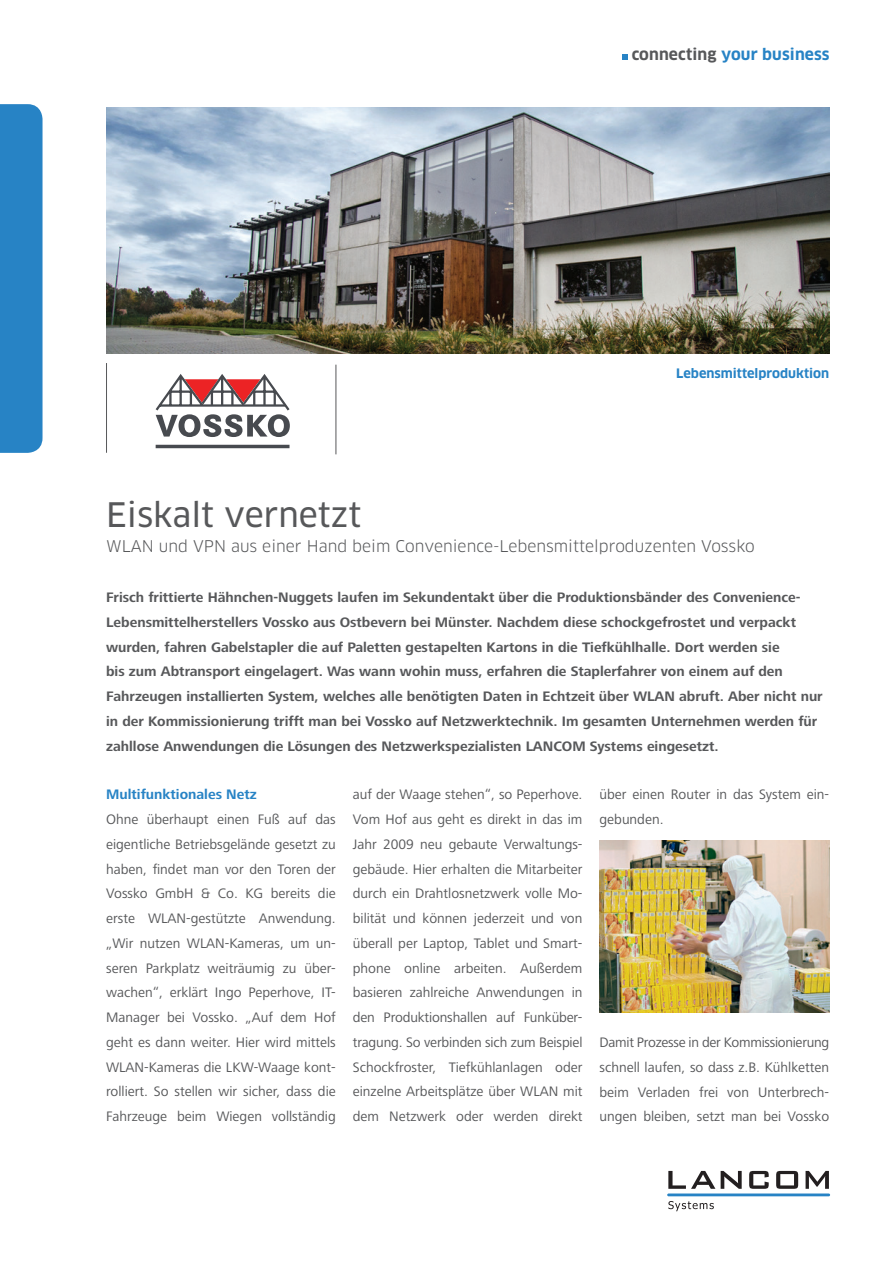
<style>
.page{position:relative;width:893px;height:1263px;background:#fff}
.page>*{position:absolute;margin:0;border:0;box-sizing:border-box;transform-origin:0 0}
.t1{font:33px "Clan OT News";color:#57585a}
.t2{font:15.75px "Clan OT";color:#57585a}
.t3{font:700 15.6px "Clan OT";letter-spacing:.01em;color:#2783c5}
.t4{font:14.25px/24.8px "Frutiger Next LT";color:#57585a;text-align:justify}
.t5{font:700 14.25px/24.8px "Frutiger Next LT";color:#57585a}
.t6{font:700 14.25px "Frutiger Next LT";color:#2783c5}
.t7{font:700 12.75px "Clan OT";color:#2783c5}
.s1{color:#57585a}
</style>
<div class="page">
<div style="left:0;top:104px;width:43px;height:349px;background:#2783c5"></div>
<svg style="left:668px;top:1171px;width:47px;height:18px"></svg>
<svg style="left:721px;top:1171px;width:21px;height:18px"></svg>
<svg style="left:749px;top:1171px;width:20px;height:18px"></svg>
<svg style="left:776px;top:1171px;width:22px;height:18px"></svg>
<svg style="left:806px;top:1171px;width:23px;height:18px"></svg>
<svg style="left:668px;top:1201px;width:46px;height:10px"></svg>
<hr style="left:667px;top:1193px;width:163px;height:3px;background:#2783c5">
<svg style="left:622px;top:55px;width:6px;height:5px"></svg>
<img style="left:106px;top:108px;width:723px;height:246px">
<hr style="left:336px;top:365px;width:1px;height:89px;background:#57585a">
<hr style="left:106px;top:363px;width:1px;height:90px;background:#57585a">
<hr style="left:156px;top:445px;width:133px;height:3px;background:#474a4f">
<svg style="left:155px;top:374px;width:135px;height:63px"></svg>
<img style="left:599px;top:841px;width:230px;height:171px">
<p class="t3" style="left:632px;top:45px;width:199px"><span class="s1">connecting</span> your business</p>
<p class="t7" style="left:676px;top:366px;width:154px">Lebensmittelproduktion</p>
<h1 class="t1" style="left:106px;top:496px;width:257px">Eiskalt vernetzt</h1>
<p class="t2" style="left:106px;top:537px;width:650px">WLAN und VPN aus einer Hand beim Convenience-Lebensmittelproduzenten Vossko</p>
<p class="t5" style="left:106px;top:585px;width:718px">Frisch frittierte Hähnchen-Nuggets laufen im Sekundentakt über die Produktionsbänder des Convenience-Lebensmittelherstellers Vossko aus Ostbevern bei Münster. Nachdem diese schockgefrostet und verpackt wurden, fahren Gabelstapler die auf Paletten gestapelten Kartons in die Tiefkühlhalle. Dort werden sie<br>bis zum Abtransport eingelagert. Was wann wohin muss, erfahren die Staplerfahrer von einem auf den Fahrzeugen installierten System, welches alle benötigten Daten in Echtzeit über WLAN abruft. Aber nicht nur in der Kommissionierung trifft man bei Vossko auf Netzwerktechnik. Im gesamten Unternehmen werden für zahllose Anwendungen die Lösungen des Netzwerkspezialisten LANCOM Systems eingesetzt.</p>
<p class="t6" style="left:106px;top:787px;width:152px">Multifunktionales Netz</p>
<p class="t4" style="left:106px;top:807px;width:231px">Ohne überhaupt einen Fuß auf das eigentliche Betriebsgelände gesetzt zu haben, findet man vor den Toren der Vossko GmbH &amp; Co. KG bereits die erste WLAN-gestützte Anwendung. „Wir nutzen WLAN-Kameras, um un&shy;seren Parkplatz weiträumig zu über&shy;wachen“, erklärt Ingo Peperhove, IT-Manager bei Vossko. „Auf dem Hof geht es dann weiter. Hier wird mittels WLAN-Kameras die LKW-Waage kont&shy;rolliert. So stellen wir sicher, dass die Fahrzeuge beim Wiegen vollständig</p>
<p class="t4" style="left:353px;top:782px;width:231px">auf der Waage stehen“, so Peperhove.<br>Vom Hof aus geht es direkt in das im Jahr 2009 neu gebaute Verwaltungs&shy;gebäude. Hier erhalten die Mitarbeiter durch ein Drahtlosnetzwerk volle Mo&shy;bilität und können jederzeit und von überall per Laptop, Tablet und Smart&shy;phone online arbeiten. Außerdem basieren zahlreiche Anwendungen in den Produktionshallen auf Funküber&shy;tragung. So verbinden sich zum Beispiel Schockfroster, Tiefkühlanlagen oder einzelne Arbeitsplätze über WLAN mit dem Netzwerk oder werden direkt</p>
<p class="t4" style="left:599px;top:782px;width:231px">über einen Router in das System ein&shy;gebunden.</p>
<p class="t4" style="left:599px;top:1030px;width:231px">Damit Prozesse in der Kommissionierung schnell laufen, so dass z.B. Kühlketten beim Verladen frei von Unterbrech&shy;ungen bleiben, setzt man bei Vossko</p>
</div>
